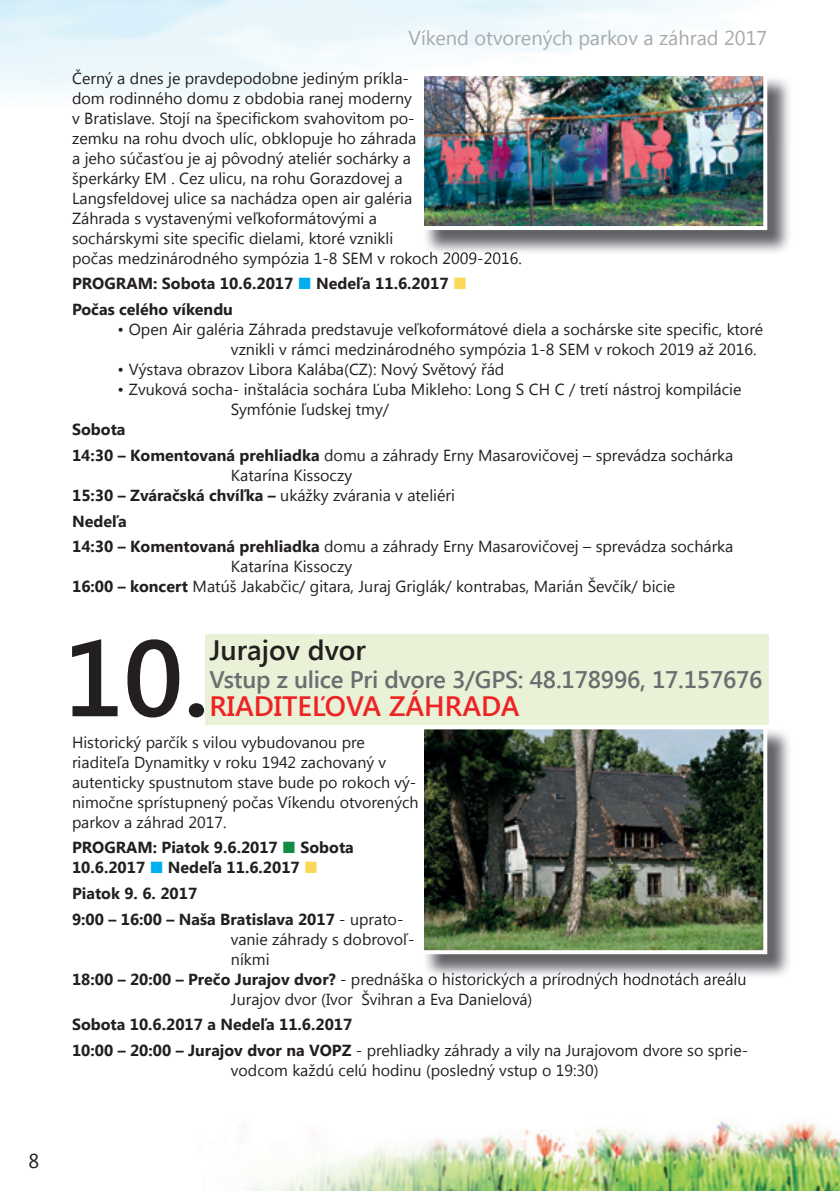
<style>
.page{position:relative;width:840px;height:1191px;background:#fff}
.page>*{position:absolute;margin:0;border:0;box-sizing:border-box;transform-origin:0 0}
.t1{font:600 108px "Segoe UI";color:#231f20}
.t2{font:600 28px "Segoe UI";color:#ee2323}
.t3{font:600 28px "Segoe UI";color:#231f20}
.t4{font:600 24px "Segoe UI";letter-spacing:-.01em;color:#6c6d70}
.t5{font:20px "Segoe UI";color:#a8a9ad}
.t6{font:20px "Segoe UI";color:#231f20}
.t7{font:16px/20px "Segoe UI";color:#231f20}
.t8{font:700 16px/25.6px "Segoe UI";color:#231f20}
.s1{color:#00aeef}
.s2{color:#fad958}
.s3{font-weight:700}
.s4{color:#128b43}
.s5{font-weight:400}
</style>
<div class="page">
<img style="left:240px;top:1121px;width:599px;height:70px">
<div style="left:205px;top:634px;width:563px;height:90px;background:#e9f1d6"></div>
<img style="left:426px;top:731px;width:363px;height:245px">
<img style="left:422px;top:972px;width:324px;height:7px">
<img style="left:424px;top:729px;width:342px;height:225px">
<img style="left:426px;top:77px;width:366px;height:175px">
<img style="left:430px;top:252px;width:88px;height:3px">
<img style="left:424px;top:76px;width:342px;height:154px">
<p class="t6" style="left:28px;top:1147px;width:12px">8</p>
<p class="t5" style="left:408px;top:24px;width:360px">Víkend otvorených parkov a záhrad 2017</p>
<p class="t7" style="left:72px;top:67px;width:451px">Černý a dnes je pravdepodobne jediným príkla-<br>dom rodinného domu z obdobia ranej moderny<br>v Bratislave. Stojí na špecifickom svahovitom po-<br>zemku na rohu dvoch ulíc, obklopuje ho záhrada<br>a jeho súčasťou je aj pôvodný ateliér sochárky a<br>šperkárky EM . Cez ulicu, na rohu Gorazdovej a<br>Langsfeldovej ulice sa nachádza open air galéria<br>Záhrada s vystavenými veľkoformátovými a<br>sochárskymi site specific dielami, ktoré vznikli<br>počas medzinárodného sympózia 1-8 SEM v rokoch 2009-2016.</p>
<p class="t8" style="left:72px;top:270px;width:396px">PROGRAM: Sobota 10.6.2017 <span class="s1">■</span> Nedeľa 11.6.2017 <span class="s2">■<br></span>Počas celého víkendu</p>
<p class="t7" style="left:231px;top:319px;width:533px;text-indent:-113px">• Open Air galéria Záhrada predstavuje veľkoformátové diela a sochárske site specific, ktoré vznikli v rámci medzinárodného sympózia 1-8 SEM v rokoch 2019 až 2016.</p>
<p class="t7" style="left:117px;top:359px;width:388px">• Výstava obrazov Libora Kalába(CZ): Nový Světový řád</p>
<p class="t7" style="left:231px;top:379px;width:512px;text-indent:-113px">• Zvuková socha- inštalácia sochára Ľuba Mikleho: Long S CH C / tretí nástroj kompilácie<br>Symfónie ľudskej tmy/</p>
<p class="t7" style="left:72px;top:416px;width:662px;line-height:25.6px"><span class="s3">Sobota<br>14:30 – Komentovaná prehliadka</span> domu a záhrady Erny Masarovičovej – sprevádza sochárka</p>
<p class="t7" style="left:72px;top:464px;width:384px;text-indent:159px">Katarína Kissoczy<br><span class="s3">15:30 – Zváračská chvíľka –</span> ukážky zvárania v ateliéri</p>
<p class="t7" style="left:72px;top:507px;width:662px;line-height:25.6px"><span class="s3">Nedeľa<br>14:30 – Komentovaná prehliadka</span> domu a záhrady Erny Masarovičovej – sprevádza sochárka</p>
<p class="t7" style="left:72px;top:556px;width:604px;text-indent:159px">Katarína Kissoczy<br><span class="s3">16:00 – koncert</span> Matúš Jakabčic/ gitara, Juraj Griglák/ kontrabas, Marián Ševčík/ bicie</p>
<h1 class="t1" style="left:63px;top:602px;width:147px">10.</h1>
<h2 class="t3" style="left:209px;top:630px;width:158px">Jurajov dvor</h2>
<h3 class="t4" style="left:209px;top:663px;width:554px">Vstup z ulice Pri dvore 3/GPS: 48.178996, 17.157676</h3>
<h2 class="t2" style="left:209px;top:686px;width:311px">RIADITEĽOVA ZÁHRADA</h2>
<p class="t7" style="left:72px;top:731px;width:348px">Historický parčík s vilou vybudovanou pre riaditeľa Dynamitky v roku 1942 zachovaný v autenticky spustnutom stave bude po rokoch vý&shy;nimočne sprístupnený počas Víkendu otvorených parkov a záhrad 2017.</p>
<p class="t8" style="left:72px;top:836px;width:283px;line-height:20px">PROGRAM: Piatok 9.6.2017 <span class="s4">■</span> Sobota<br>10.6.2017 <span class="s1">■</span> Nedeľa 11.6.2017 <span class="s2">■</span></p>
<p class="t8" style="left:72px;top:879px;width:332px">Piatok 9. 6. 2017<br>9:00 – 16:00 – Naša Bratislava 2017 <span class="s5">- uprato-</span></p>
<p class="t7" style="left:231px;top:928px;width:185px">vanie záhrady s dobrovoľ-</p>
<p class="t7" style="left:231px;top:948px;width:40px">níkmi</p>
<p class="t7" style="left:72px;top:968px;width:675px"><span class="s3">18:00 – 20:00 – Prečo Jurajov dvor?</span> - prednáška o historických a prírodných hodnotách areálu</p>
<p class="t7" style="left:231px;top:988px;width:303px">Jurajov dvor (Ivor Švihran a Eva Danielová)</p>
<p class="t8" style="left:72px;top:1011px;width:677px">Sobota 10.6.2017 a Nedeľa 11.6.2017<br>10:00 – 20:00 – Jurajov dvor na VOPZ <span class="s5">- prehliadky záhrady a vily na Jurajovom dvore so sprie-</span></p>
<p class="t7" style="left:231px;top:1059px;width:369px">vodcom každú celú hodinu (posledný vstup o 19:30)</p>
</div>
